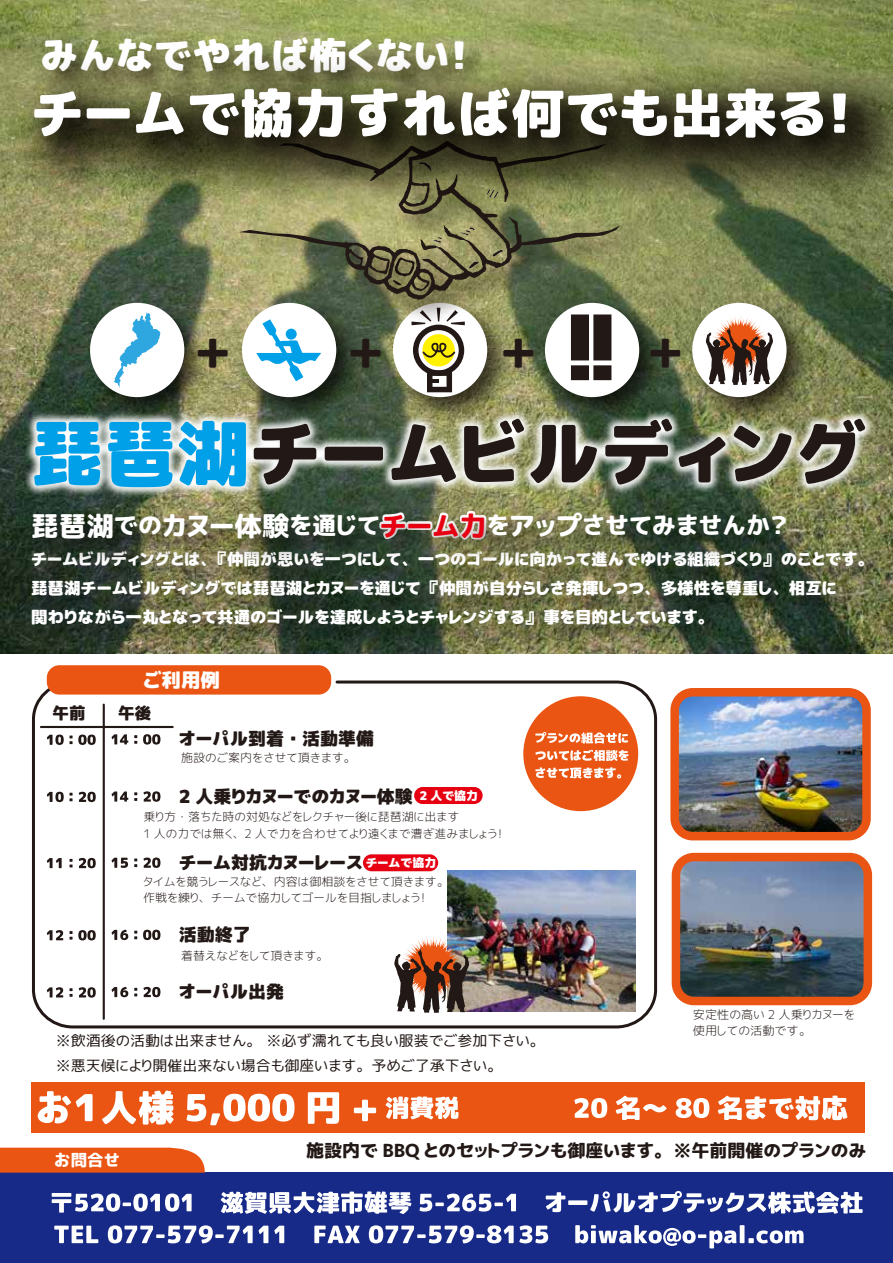
<style>
.page{position:relative;width:893px;height:1263px;background:#fff}
.page>*{position:absolute;margin:0;border:0;box-sizing:border-box;transform-origin:0 0}
.t1{font:72.75px "rounded l mgenplus 2 pp black";color:#221815}
.t2{font:53.7px "rounded l mgenplus 2 pp black";color:#fff}
.t3{font:43.8px "rounded l mgenplus 2 pp black";color:#221815}
.t4{font:37.8px "rounded l mgenplus 2 pp black";color:#fff}
.t5{font:24.3px "rounded l mgenplus 2 pp heavy";color:#fff}
.t6{font:19.5px "rounded l mgenplus 2 pp black";color:#fff}
.t7{font:18px "rounded l mgenplus 2 pp black";color:#221815}
.t8{font:18px "rounded l mgenplus 2 pp heavy";color:#221815}
.t9{font:16.5px/28.8px "rounded l mgenplus 2 pp black";color:#fff}
.t10{font:16.5px "rounded l mgenplus 2 pp black";color:#221815}
.t11{font:16.5px "rounded l mgenplus 2 pp heavy";color:#fff}
.t12{font:15px/24.5px "rounded l mgenplus 2 pp regular";color:#221815}
.t13{font:12.3px/15.9px "rounded l mgenplus 2 pp light";color:#221815}
.t14{font:12px "rounded l mgenplus 2 pp light";color:#221815}
.t15{font:12px "rounded l mgenplus 2 pp black";color:#fff}
.s1{font-family:"Freshman";font-size:78.9px}
.s2{color:#00a0e9}
.s3{font-size:27.6px}
</style>
<div class="page">
<img style="left:0;top:0;width:893px;height:653px">
<div style="left:0;top:1172px;width:893px;height:91px;background:#172a88"></div>
<svg style="left:52px;top:1193px;width:140px;height:19px"></svg>
<svg style="left:221px;top:1191px;width:190px;height:23px"></svg>
<svg style="left:420px;top:1193px;width:96px;height:18px"></svg>
<svg style="left:546px;top:1191px;width:317px;height:23px"></svg>
<svg style="left:54px;top:1225px;width:44px;height:18px"></svg>
<svg style="left:108px;top:1225px;width:160px;height:18px"></svg>
<svg style="left:274px;top:1225px;width:10px;height:18px"></svg>
<svg style="left:314px;top:1225px;width:46px;height:18px"></svg>
<svg style="left:369px;top:1225px;width:179px;height:18px"></svg>
<svg style="left:575px;top:1225px;width:228px;height:23px"></svg>
<svg style="left:47px;top:734px;width:17px;height:11px"></svg>
<svg style="left:70px;top:734px;width:26px;height:11px"></svg>
<svg style="left:47px;top:792px;width:17px;height:10px"></svg>
<svg style="left:70px;top:793px;width:3px;height:8px"></svg>
<svg style="left:79px;top:792px;width:17px;height:10px"></svg>
<svg style="left:47px;top:858px;width:15px;height:10px"></svg>
<svg style="left:70px;top:859px;width:3px;height:8px"></svg>
<svg style="left:79px;top:858px;width:17px;height:10px"></svg>
<svg style="left:47px;top:930px;width:16px;height:10px"></svg>
<svg style="left:70px;top:930px;width:26px;height:10px"></svg>
<svg style="left:47px;top:987px;width:16px;height:10px"></svg>
<svg style="left:70px;top:988px;width:3px;height:9px"></svg>
<svg style="left:79px;top:987px;width:17px;height:10px"></svg>
<svg style="left:112px;top:734px;width:16px;height:10px"></svg>
<svg style="left:134px;top:735px;width:3px;height:9px"></svg>
<svg style="left:143px;top:734px;width:17px;height:10px"></svg>
<svg style="left:112px;top:791px;width:16px;height:11px"></svg>
<svg style="left:134px;top:792px;width:3px;height:9px"></svg>
<svg style="left:144px;top:791px;width:16px;height:11px"></svg>
<svg style="left:112px;top:858px;width:16px;height:10px"></svg>
<svg style="left:134px;top:858px;width:3px;height:9px"></svg>
<svg style="left:144px;top:857px;width:16px;height:11px"></svg>
<svg style="left:112px;top:930px;width:16px;height:10px"></svg>
<svg style="left:134px;top:931px;width:3px;height:8px"></svg>
<svg style="left:143px;top:930px;width:17px;height:10px"></svg>
<svg style="left:112px;top:987px;width:16px;height:10px"></svg>
<svg style="left:134px;top:988px;width:3px;height:8px"></svg>
<svg style="left:144px;top:987px;width:16px;height:10px"></svg>
<div style="left:523px;top:696px;width:115px;height:115px;background:#ea5514;border-radius:50%"></div>
<svg style="left:535px;top:732px;width:93px;height:11px"></svg>
<svg style="left:535px;top:750px;width:93px;height:11px"></svg>
<svg style="left:535px;top:767px;width:86px;height:11px"></svg>
<div style="left:32px;top:680px;width:625px;height:348px;border:3px solid #221815;border-radius:38px"></div>
<div style="left:47px;top:665px;width:284px;height:30px;background:#ea5514;border-radius:13px"></div>
<img style="left:489px;top:333px;width:31px;height:23px">
<img style="left:230px;top:333px;width:139px;height:23px">
<div style="left:242px;top:303px;width:94px;height:94px;background:#fff;border-radius:50%"></div>
<img style="left:533px;top:291px;width:139px;height:65px">
<div style="left:545px;top:303px;width:94px;height:94px;background:#fff;border-radius:50%"></div>
<img style="left:680px;top:291px;width:140px;height:65px">
<div style="left:692px;top:303px;width:95px;height:94px;background:#fff;border-radius:50%"></div>
<svg style="left:706px;top:315px;width:67px;height:41px"></svg>
<img style="left:78px;top:291px;width:139px;height:65px">
<div style="left:90px;top:303px;width:94px;height:94px;background:#fff;border-radius:50%"></div>
<svg style="left:120px;top:312px;width:40px;height:44px"></svg>
<svg style="left:256px;top:333px;width:65px;height:23px"></svg>
<img style="left:0;top:356px;width:893px;height:208px">
<img style="left:227px;top:229px;width:426px;height:104px">
<svg style="left:239px;top:229px;width:381px;height:71px;background:#747651"></svg>
<img style="left:28px;top:24px;width:474px;height:16px">
<img style="left:19px;top:539px;width:874px;height:115px">
<svg style="left:0;top:1147px;width:205px;height:26px;background:#e85d22"></svg>
<img style="left:448px;top:870px;width:188px;height:141px">
<img style="left:682px;top:863px;width:180px;height:132px">
<div style="left:32px;top:1082px;width:833px;height:50px;background:#ea5514"></div>
<svg style="left:38px;top:1091px;width:55px;height:32px"></svg>
<svg style="left:102px;top:1090px;width:72px;height:34px"></svg>
<svg style="left:187px;top:1094px;width:108px;height:31px"></svg>
<svg style="left:308px;top:1092px;width:31px;height:32px"></svg>
<svg style="left:354px;top:1100px;width:22px;height:21px"></svg>
<svg style="left:386px;top:1096px;width:73px;height:23px"></svg>
<svg style="left:574px;top:1098px;width:33px;height:20px"></svg>
<svg style="left:616px;top:1096px;width:51px;height:24px"></svg>
<svg style="left:676px;top:1098px;width:33px;height:20px"></svg>
<svg style="left:718px;top:1095px;width:129px;height:25px"></svg>
<hr style="left:41px;top:726px;width:132px;height:2px;background:#221815">
<hr style="left:103px;top:705px;width:2px;height:314px;background:#221815">
<img style="left:680px;top:698px;width:181px;height:132px">
<div style="left:670px;top:688px;width:201px;height:152px;border:9px solid #ea5514;border-radius:18px"></div>
<div style="left:672px;top:853px;width:200px;height:152px;border:9px solid #ea5514;border-radius:18px"></div>
<img style="left:394px;top:935px;width:75px;height:78px">
<img style="left:0;top:40px;width:893px;height:189px">
<img style="left:19px;top:74px;width:867px;height:111px">
<svg style="left:376px;top:308px;width:113px;height:376px"></svg>
<img style="left:19px;top:500px;width:801px;height:78px">
<div style="left:414px;top:787px;width:69px;height:17px;background:#e60012;border-radius:9px"></div>
<div style="left:363px;top:854px;width:75px;height:17px;background:#e60012;border-radius:8px"></div>
<h3 class="t4" style="left:40px;top:28px;width:430px">みんなでやれば怖くない！</h3>
<h2 class="t2" style="left:31px;top:75px;width:823px">チームで協力すれば何でも出来る！</h2>
<h3 class="t3" style="left:501px;top:322px;width:183px">＋<span class="s1">!!</span>＋</h3>
<h1 class="t1" style="left:31px;top:401px;width:837px"><span class="s2">琵琶湖</span>チームビルディング</h1>
<h3 class="t3" style="left:195px;top:322px;width:36px">＋</h3>
<h3 class="t3" style="left:348px;top:322px;width:36px">＋</h3>
<h3 class="t5" style="left:31px;top:508px;width:758px"><span class="s3">琵琶湖</span>での<span class="s3">カヌー体験</span>を通じて<span class="s3">チーム力</span>を<span class="s3">アップ</span>させてみませんか？</h3>
<p class="t9" style="left:31px;top:544px;width:836px">チームビルディングとは、『仲間が思いを一つにして、一つのゴールに向かって進んでゆける組織づくり』のことです。琵琶湖チームビルディングでは琵琶湖とカヌーを通じて『仲間が自分らしさ発揮しつつ、多様性を尊重し、相互に<br>関わりながら一丸となって共通のゴールを達成しようとチャレンジする』事を目的としています。</p>
<p class="t6" style="left:143px;top:666px;width:79px">ご利用例</p>
<p class="t10" style="left:53px;top:702px;width:34px">午前</p>
<p class="t10" style="left:118px;top:702px;width:34px">午後</p>
<p class="t7" style="left:179px;top:725px;width:197px">オーパル到着・活動準備</p>
<p class="t14" style="left:181px;top:749px;width:170px">施設のご案内をさせて頂きます。</p>
<p class="t7" style="left:179px;top:783px;width:235px">2 人乗りカヌーでのカヌー体験</p>
<p class="t14" style="left:144px;top:808px;width:317px">乗り方・落ちた時の対処などをレクチャー後に琵琶湖に出ます</p>
<p class="t7" style="left:179px;top:850px;width:185px">チーム対抗カヌーレース</p>
<p class="t14" style="left:143px;top:873px;width:301px">タイムを競うレースなど、内容は御相談をさせて頂きます。</p>
<p class="t7" style="left:179px;top:921px;width:74px">活動終了</p>
<p class="t14" style="left:181px;top:947px;width:143px">着替えなどをして頂きます。</p>
<p class="t7" style="left:179px;top:978px;width:107px">オーパル出発</p>
<p class="t15" style="left:419px;top:787px;width:60px">2 人で協力</p>
<p class="t14" style="left:144px;top:825px;width:361px">1 人の力では無く、 2 人で力を合わせてより遠くまで漕ぎ進みましょう！</p>
<p class="t15" style="left:366px;top:854px;width:72px">チームで協力</p>
<p class="t14" style="left:143px;top:889px;width:285px">作戦を練り、チームで協力してゴールを目指しましょう！</p>
<p class="t12" style="left:56px;top:1028px;width:483px">※飲酒後の活動は出来ません。 ※必ず濡れても良い服装でご参加下さい。※悪天候により開催出来ない場合も御座います。予めご了承下さい。</p>
<p class="t13" style="left:693px;top:1006px;width:164px">安定性の高い 2 人乗りカヌーを使用しての活動です。</p>
<p class="t11" style="left:54px;top:1148px;width:67px">お問合せ</p>
<p class="t8" style="left:306px;top:1137px;width:562px">施設内で BBQ とのセットプランも御座います。 ※午前開催のプランのみ</p>
</div>
